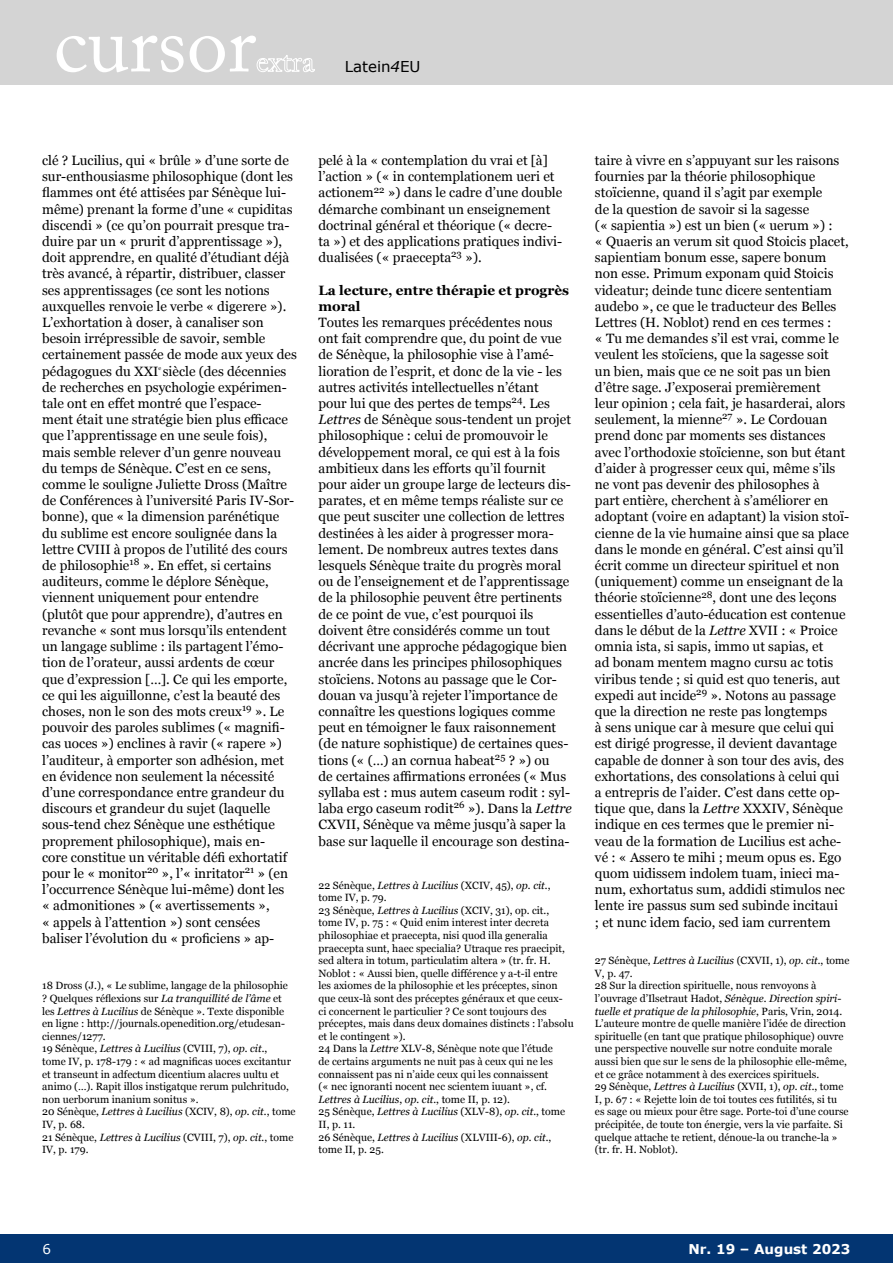
<style>
.page{position:relative;width:893px;height:1263px;background:#fff}
.page>*{position:absolute;margin:0;border:0;box-sizing:border-box;transform-origin:0 0}
.t1{font:82.5px "Adobe Caslon Pro";color:#fff}
.t2{font:15px "Verdana";color:#000}
.t3{font:13.5px/16.2px "Georgia";color:#000}
.t4{font:700 13.5px/16.2px "Georgia";color:#000}
.t5{font:700 13.5px "Verdana";color:#fff}
.t6{font:13.5px "Verdana";color:#fff}
.t7{font:10.5px/12.6px "Georgia";color:#000}
.t8{font:5.7px "Georgia";color:#000}
.s1{font-family:"Adobe Caslon Pro";font-size:30px;color:#fff}
.s2{font-style:italic}
</style>
<div class="page">
<div style="left:0;top:1234px;width:893px;height:29px;background:#033572"></div>
<div style="left:0;top:0;width:893px;height:85px;background:#d4d4d4"></div>
<h1 class="t1" style="left:54px;top:-5px;width:204px">cursor</h1>
<p class="t2" style="left:256px;top:57px;width:166px"><span class="s1">extra</span> Latein<span class="s2">4</span>EU</p>
<p class="t3" style="left:42px;top:152px;width:256px">clé ? Lucilius, qui « brûle » d’une sorte de sur-enthousiasme philosophique (dont les flammes ont été attisées par Sénèque lui&shy;même) prenant la forme d’une « cupiditas discendi » (ce qu’on pourrait presque tra&shy;duire par un « prurit d’apprentissage »), doit apprendre, en qualité d’étudiant déjà très avancé, à répartir, distribuer, classer ses apprentissages (ce sont les notions auxquelles renvoie le verbe « digerere »).<br>L’exhortation à doser, à canaliser son besoin irrépressible de savoir, semble certainement passée de mode aux yeux des pédagogues du XXI siècle (des décennies</p>
<p class="t8" style="left:159px;top:364px;width:4px">e</p>
<p class="t3" style="left:42px;top:379px;width:254px">de recherches en psychologie expérimen&shy;tale ont en effet montré que l’espace&shy;ment était une stratégie bien plus efficace que l’apprentissage en une seule fois), mais semble relever d’un genre nouveau du temps de Sénèque. C’est en ce sens, comme le souligne Juliette Dross (Maître de Conférences à l’université Paris IV-Sor&shy;bonne), que « la dimension parénétique du sublime est encore soulignée dans la lettre CVIII à propos de l’utilité des cours de philosophie<sup>18</sup> ». En effet, si certains auditeurs, comme le déplore Sénèque, viennent uniquement pour entendre (plutôt que pour apprendre), d’autres en revanche « sont mus lorsqu’ils entendent un langage sublime : ils partagent l’émo&shy;tion de l’orateur, aussi ardents de cœur que d’expression […]. Ce qui les emporte, ce qui les aiguillonne, c’est la beauté des choses, non le son des mots creux<sup>19</sup> ». Le pouvoir des paroles sublimes (« magnifi&shy;cas uoces ») enclines à ravir (« rapere ») l’auditeur, à emporter son adhésion, met en évidence non seulement la nécessité d’une correspondance entre grandeur du discours et grandeur du sujet (laquelle sous-tend chez Sénèque une esthétique proprement philosophique), mais en-<br>core constitue un véritable défi exhortatif pour le « monitor<sup>20</sup> », l’« inritator<sup>21</sup> » (en l’occurrence Sénèque lui-même) dont les « admonitiones » (« avertissements »,<br>« appels à l’attention ») sont censées baliser l’évolution du « proficiens » ap-</p>
<p class="t7" style="left:42px;top:979px;width:255px">18 Dross (J.), « Le sublime, langage de la philosophie ? Quelques réflexions sur <span class="s2">La tranquillité de l’âme</span> et les <span class="s2">Lettres à Lucilius</span> de Sénèque ». Texte disponible en ligne : http://journals.openedition.org/etudesan&shy;ciennes/1277.<br>19 Sénèque, <span class="s2">Lettres à Lucilius</span> (CVIII, 7), <span class="s2">op. cit.</span>,<br>tome IV, p. 178-179 : « ad magnificas uoces excitantur et transeunt in adfectum dicentium alacres uultu et animo (…). Rapit illos instigatque rerum pulchritudo, non uerborum inanium sonitus ».<br>20 Sénèque, <span class="s2">Lettres à Lucilius</span> (XCIV, 8), <span class="s2">op. cit.</span>, tome IV, p. 68.<br>21 Sénèque, <span class="s2">Lettres à Lucilius</span> (CVIII, 7), <span class="s2">op. cit.</span>, tome IV, p. 179.</p>
<p class="t3" style="left:319px;top:152px;width:245px">pelé à la « contemplation du vrai et [à] l’action » (« in contemplationem ueri et actionem<sup>22</sup> ») dans le cadre d’une double démarche combinant un enseignement doctrinal général et théorique (« decre&shy;ta ») et des applications pratiques indivi&shy;dualisées (« praecepta<sup>23</sup> »).</p>
<p class="t4" style="left:319px;top:281px;width:252px">La lecture, entre thérapie et progrès moral</p>
<p class="t3" style="left:319px;top:314px;width:255px">Toutes les remarques précédentes nous ont fait comprendre que, du point de vue de Sénèque, la philosophie vise à l’amé&shy;lioration de l’esprit, et donc de la vie - les autres activités intellectuelles n’étant<br>pour lui que des pertes de temps<sup>24</sup>. Les <span class="s2">Lettres</span> de Sénèque sous-tendent un projet philosophique : celui de promouvoir le développement moral, ce qui est à la fois ambitieux dans les efforts qu’il fournit pour aider un groupe large de lecteurs dis&shy;parates, et en même temps réaliste sur ce que peut susciter une collection de lettres destinées à les aider à progresser mora&shy;lement. De nombreux autres textes dans lesquels Sénèque traite du progrès moral ou de l’enseignement et de l’apprentissage de la philosophie peuvent être pertinents de ce point de vue, c’est pourquoi ils doivent être considérés comme un tout décrivant une approche pédagogique bien ancrée dans les principes philosophiques stoïciens. Notons au passage que le Cor&shy;douan va jusqu’à rejeter l’importance de connaître les questions logiques comme peut en témoigner le faux raisonnement (de nature sophistique) de certaines ques&shy;tions (« (…) an cornua habeat<sup>25</sup> ? ») ou<br>de certaines affirmations erronées (« Mus syllaba est : mus autem caseum rodit : syl&shy;laba ergo caseum rodit<sup>26</sup> »). Dans la <span class="s2">Lettre </span>CXVII, Sénèque va même jusqu’à saper la base sur laquelle il encourage son destina-</p>
<p class="t7" style="left:319px;top:878px;width:257px">22 Sénèque, <span class="s2">Lettres à Lucilius</span> (XCIV, 45), <span class="s2">op. cit.</span>, tome IV, p. 79.<br>23 Sénèque, <span class="s2">Lettres à Lucilius</span> (XCIV, 31), op. cit., tome IV, p. 75 : « Quid enim interest inter decreta philosophiae et praecepta, nisi quod illa generalia praecepta sunt, haec specialia? Utraque res praecipit, sed altera in totum, particulatim altera » (tr. fr. H.<br>Noblot : « Aussi bien, quelle différence y a-t-il entre<br>les axiomes de la philosophie et les préceptes, sinon que ceux-là sont des préceptes généraux et que ceux-<br>ci concernent le particulier ? Ce sont toujours des préceptes, mais dans deux domaines distincts : l’absolu et le contingent »).<br>24 Dans la <span class="s2">Lettre</span> XLV-8, Sénèque note que l’étude<br>de certains arguments ne nuit pas à ceux qui ne les connaissent pas ni n’aide ceux qui les connaissent<br>(« nec ignoranti nocent nec scientem iuuant », cf.<br><span class="s2">Lettres à Lucilius</span>, <span class="s2">op. cit.</span>, tome II, p. 12).<br>25 Sénèque, <span class="s2">Lettres à Lucilius</span> (XLV-8), <span class="s2">op. cit.</span>, tome II, p. 11.<br>26 Sénèque, <span class="s2">Lettres à Lucilius</span> (XLVIII-6), <span class="s2">op. cit.</span>, tome II, p. 25.</p>
<p class="t3" style="left:595px;top:152px;width:256px">taire à vivre en s’appuyant sur les raisons fournies par la théorie philosophique stoïcienne, quand il s’agit par exemple<br>de la question de savoir si la sagesse<br>(« sapientia ») est un bien (« uerum ») :<br>« Quaeris an verum sit quod Stoicis placet, sapientiam bonum esse, sapere bonum non esse. Primum exponam quid Stoicis videatur; deinde tunc dicere sententiam audebo », ce que le traducteur des Belles Lettres (H. Noblot) rend en ces termes :<br>« Tu me demandes s’il est vrai, comme le veulent les stoïciens, que la sagesse soit<br>un bien, mais que ce ne soit pas un bien d’être sage. J’exposerai premièrement<br>leur opinion ; cela fait, je hasarderai, alors seulement, la mienne<sup>27</sup> ». Le Cordouan prend donc par moments ses distances avec l’orthodoxie stoïcienne, son but étant d’aider à progresser ceux qui, même s’ils ne vont pas devenir des philosophes à<br>part entière, cherchent à s’améliorer en adoptant (voire en adaptant) la vision stoï&shy;cienne de la vie humaine ainsi que sa place dans le monde en général. C’est ainsi qu’il écrit comme un directeur spirituel et non (uniquement) comme un enseignant de la théorie stoïcienne<sup>28</sup>, dont une des leçons essentielles d’auto-éducation est contenue dans le début de la <span class="s2">Lettre</span> XVII : « Proice omnia ista, si sapis, immo ut sapias, et<br>ad bonam mentem magno cursu ac totis viribus tende ; si quid est quo teneris, aut expedi aut incide<sup>29</sup> ». Notons au passage que la direction ne reste pas longtemps<br>à sens unique car à mesure que celui qui est dirigé progresse, il devient davantage capable de donner à son tour des avis, des exhortations, des consolations à celui qui a entrepris de l’aider. C’est dans cette op&shy;tique que, dans la <span class="s2">Lettre</span> XXXIV, Sénèque indique en ces termes que le premier ni&shy;veau de la formation de Lucilius est ache&shy;vé : « Assero te mihi ; meum opus es. Ego quom uidissem indolem tuam, inieci ma&shy;num, exhortatus sum, addidi stimulos nec lente ire passus sum sed subinde incitaui<br>; et nunc idem facio, sed iam currentem</p>
<p class="t7" style="left:595px;top:954px;width:256px">27 Sénèque, <span class="s2">Lettres à Lucilius</span> (CXVII, 1), <span class="s2">op. cit.</span>, tome V, p. 47.<br>28 Sur la direction spirituelle, nous renvoyons à l’ouvrage d’Ilsetraut Hadot, <span class="s2">Sénèque. Direction spiri&shy;tuelle et pratique de la philosophie</span>, Paris, Vrin, 2014.<br>L’auteure montre de quelle manière l’idée de direction spirituelle (en tant que pratique philosophique) ouvre une perspective nouvelle sur notre conduite morale aussi bien que sur le sens de la philosophie elle-même, et ce grâce notamment à des exercices spirituels.<br>29 Sénèque, <span class="s2">Lettres à Lucilius</span> (XVII, 1), <span class="s2">op. cit.</span>, tome I, p. 67 : « Rejette loin de toi toutes ces futilités, si tu<br>es sage ou mieux pour être sage. Porte-toi d’une course précipitée, de toute ton énergie, vers la vie parfaite. Si quelque attache te retient, dénoue-la ou tranche-la » (tr. fr. H. Noblot).</p>
<p class="t6" style="left:43px;top:1240px;width:10px">6</p>
<p class="t5" style="left:688px;top:1240px;width:163px">Nr. 19 – August 2023</p>
</div>
